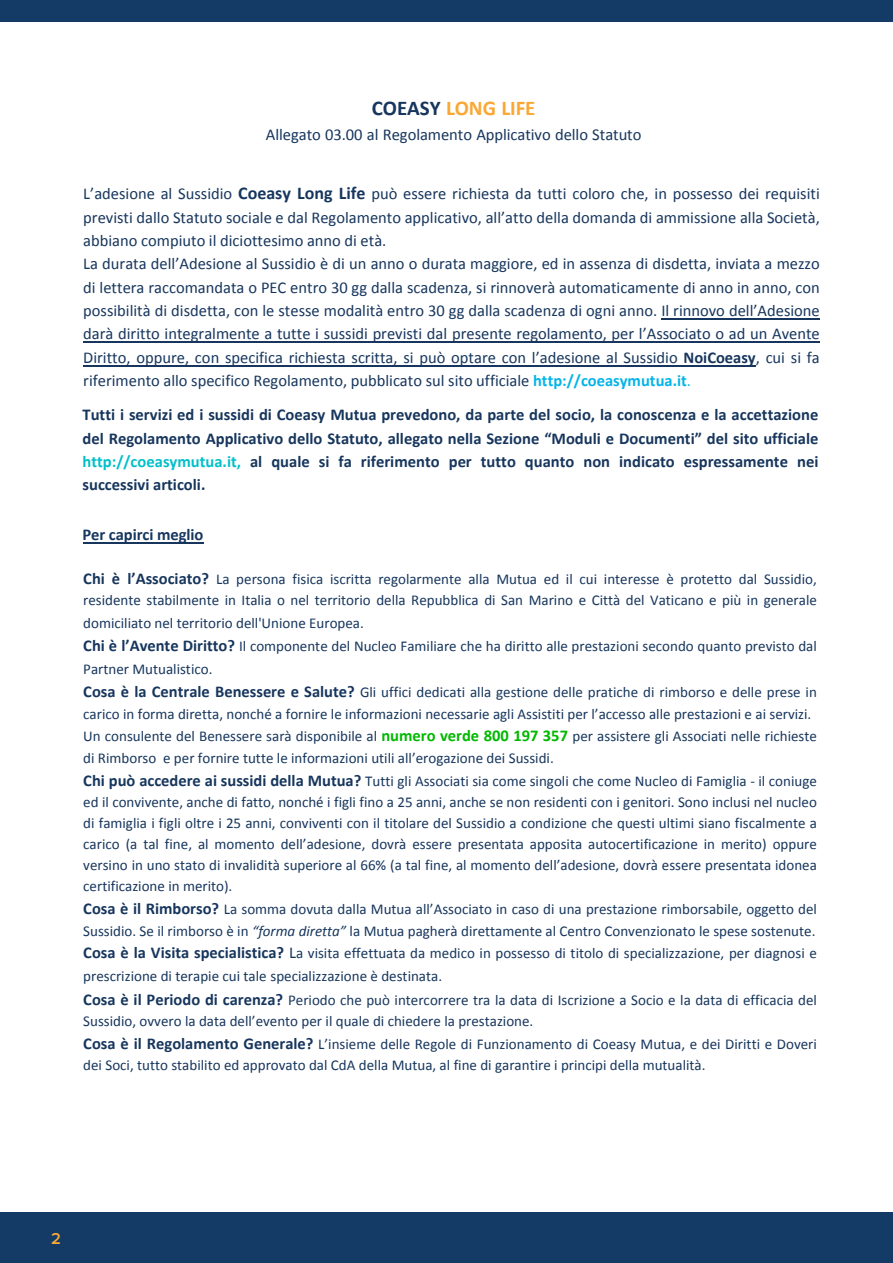
<style>
.page{position:relative;width:893px;height:1263px;background:#fff}
.page>*{position:absolute;margin:0;border:0;box-sizing:border-box;transform-origin:0 0}
.t1{font:700 21px "Calibri";letter-spacing:-.005em;color:#f9a835}
.t2{font:16.5px/23.4px "Calibri";color:#17365d}
.t3{font:700 16.5px/23.2px "Calibri";color:#17365d;text-align:justify}
.t4{font:600 16.5px "Proxima Nova";color:#faa836}
.t5{font:15px/21.6px "Calibri";color:#17365d}
.s1{color:#17365d}
.s2{font-weight:700;font-size:18px}
.s3{font-weight:700}
.s4{font-weight:700;color:#05b4e7}
.s5{color:#05b4e7}
.s6{color:#02c0ca}
.s7{font-weight:700;font-size:16.5px}
.s8{font-weight:700;font-size:16.5px;color:#00b900}
.s9{font-style:italic}
.s10{font-size:16.5px}
</style>
<div class="page">
<div style="left:0;top:1212px;width:893px;height:51px;background:#143b66"></div>
<div style="left:0;top:0;width:893px;height:21px;background:#143b66"></div>
<hr style="left:83px;top:365px;width:673px;height:1px;background:#17365d">
<hr style="left:83px;top:342px;width:737px;height:1px;background:#17365d">
<hr style="left:661px;top:318px;width:159px;height:2px;background:#17365d">
<hr style="left:83px;top:543px;width:120px;height:1px;background:#17365d">
<h1 class="t1" style="left:372px;top:94px;width:165px"><span class="s1">COEASY</span> LONG LIFE</h1>
<p class="t2" style="left:266px;top:123px;width:377px">Allegato 03.00 al Regolamento Applicativo dello Statuto</p>
<p class="t2" style="left:83px;top:182px;width:738px">L’adesione al Sussidio <span class="s2">Coeasy Long Life</span> può essere richiesta da tutti coloro che, in possesso dei requisiti previsti dallo Statuto sociale e dal Regolamento applicativo, all’atto della domanda di ammissione alla Società, abbiano compiuto il diciottesimo anno di età.<br>La durata dell’Adesione al Sussidio è di un anno o durata maggiore, ed in assenza di disdetta, inviata a mezzo di lettera raccomandata o PEC entro 30 gg dalla scadenza, si rinnoverà automaticamente di anno in anno, con possibilità di disdetta, con le stesse modalità entro 30 gg dalla scadenza di ogni anno. Il rinnovo dell’Adesione darà diritto integralmente a tutte i sussidi previsti dal presente regolamento, per l’Associato o ad un Avente Diritto, oppure, con specifica richiesta scritta, si può optare con l’adesione al Sussidio <span class="s3">NoiCoeasy</span>, cui si fa riferimento allo specifico Regolamento, pubblicato sul sito ufficiale <span class="s4">http://coeasymutua.it</span><span class="s5">.</span></p>
<p class="t3" style="left:83px;top:403px;width:737px">Tutti i servizi ed i sussidi di Coeasy Mutua prevedono, da parte del socio, la conoscenza e la accettazione del Regolamento Applicativo dello Statuto, allegato nella Sezione “Moduli e Documenti” del sito ufficiale <span class="s6">http://coeasymutua.it,</span> al quale si fa riferimento per tutto quanto non indicato espressamente nei successivi articoli.</p>
<p class="t3" style="left:83px;top:523px;width:122px">Per capirci meglio</p>
<p class="t5" style="left:83px;top:567px;width:735px;line-height:22.8px"><span class="s7">Chi è l’Associato?</span> La persona fisica iscritta regolarmente alla Mutua ed il cui interesse è protetto dal Sussidio, residente stabilmente in Italia o nel territorio della Repubblica di San Marino e Città del Vaticano e più in generale domiciliato nel territorio dell'Unione Europea.<br><span class="s7">Chi è l’Avente Diritto?</span> Il componente del Nucleo Familiare che ha diritto alle prestazioni secondo quanto previsto dal Partner Mutualistico.<br><span class="s7">Cosa è la Centrale Benessere e Salute?</span> Gli uffici dedicati alla gestione delle pratiche di rimborso e delle prese in</p>
<p class="t5" style="left:83px;top:703px;width:735px">carico in forma diretta, nonché a fornire le informazioni necessarie agli Assistiti per l’accesso alle prestazioni e ai servizi.<br>Un consulente del Benessere sarà disponibile al <span class="s8">numero verde 800 197 357</span> per assistere gli Associati nelle richieste di Rimborso e per fornire tutte le informazioni utili all’erogazione dei Sussidi.<br><span class="s7">Chi può accedere ai sussidi della Mutua?</span> Tutti gli Associati sia come singoli che come Nucleo di Famiglia - il coniuge ed il convivente, anche di fatto, nonché i figli fino a 25 anni, anche se non residenti con i genitori. Sono inclusi nel nucleo di famiglia i figli oltre i 25 anni, conviventi con il titolare del Sussidio a condizione che questi ultimi siano fiscalmente a carico (a tal fine, al momento dell’adesione, dovrà essere presentata apposita autocertificazione in merito) oppure versino in uno stato di invalidità superiore al 66% (a tal fine, al momento dell’adesione, dovrà essere presentata idonea certificazione in merito).</p>
<p class="t5" style="left:83px;top:898px;width:735px;line-height:22.6px"><span class="s7">Cosa è il Rimborso?</span> La somma dovuta dalla Mutua all’Associato in caso di una prestazione rimborsabile, oggetto del Sussidio. Se il rimborso è in <span class="s9">“forma diretta”</span> la Mutua pagherà direttamente al Centro Convenzionato le spese sostenute.<br><span class="s7">Cosa è la Visita specialistica?</span> <span class="s10">L</span>a visita effettuata da medico in possesso di titolo di specializzazione, per diagnosi e prescrizione di terapie cui tale specializzazione è destinata.<br><span class="s7">Cosa è il Periodo di carenza?</span> Periodo che può intercorrere tra la data di Iscrizione a Socio e la data di efficacia del</p>
<p class="t5" style="left:83px;top:1010px;width:735px;line-height:22px">Sussidio, ovvero la data dell’evento per il quale di chiedere la prestazione.<br><span class="s7">Cosa è il Regolamento Generale?</span> L’insieme delle Regole di Funzionamento di Coeasy Mutua, e dei Diritti e Doveri dei Soci, tutto stabilito ed approvato dal CdA della Mutua, al fine di garantire i principi della mutualità.</p>
<p class="t4" style="left:51px;top:1229px;width:11px">2</p>
</div>
